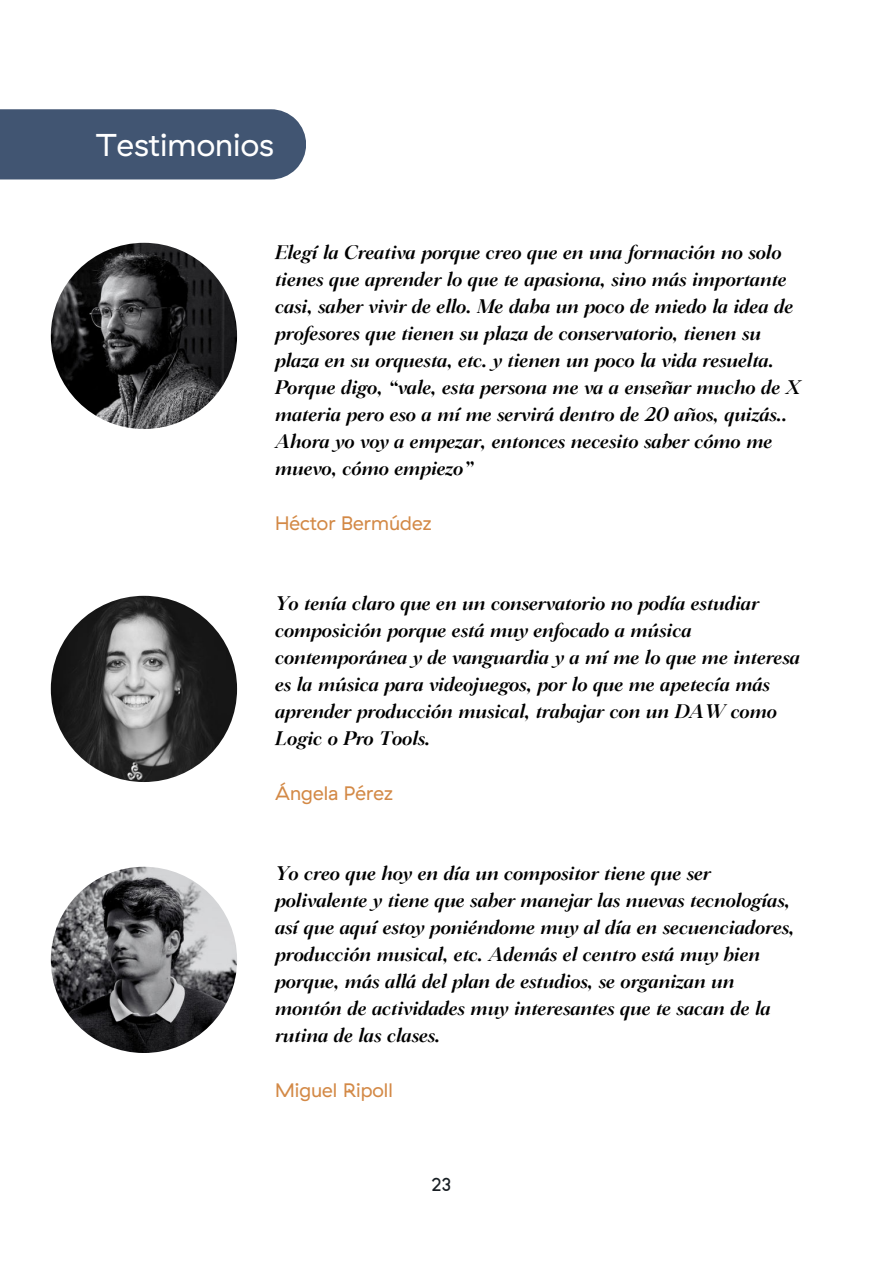
<style>
.page{position:relative;width:893px;height:1264px;background:#fff}
.page>*{position:absolute;margin:0;border:0;box-sizing:border-box;transform-origin:0 0}
.t1{font:31.5px "GT Haptik";color:#fff}
.t2{font:italic 700 19.5px/27px "Fortescue Display";color:#000}
.t3{font:19.5px "GT Haptik";color:#d38946}
.t4{font:18.9px "GT Haptik";color:#191f24}
</style>
<div class="page">
<div style="left:0;top:109px;width:306px;height:70px;background:#415572"></div>
<img style="left:51px;top:243px;width:186px;height:186px;border-radius:50%">
<img style="left:51px;top:596px;width:186px;height:186px;border-radius:50%">
<img style="left:51px;top:866px;width:186px;height:186px;border-radius:50%">
<h1 class="t1" style="left:96px;top:127px;width:179px">Testimonios</h1>
<p class="t2" style="left:275px;top:239px;width:527px">Elegí la Creativa porque creo que en una formación no solo tienes que aprender lo que te apasiona, sino más importante casi, saber vivir de ello. Me daba un poco de miedo la idea de profesores que tienen su plaza de conservatorio, tienen su plaza en su orquesta, etc. y tienen un poco la vida resuelta.<br>Porque digo, “vale, esta persona me va a enseñar mucho de X materia pero eso a mí me servirá dentro de 20 años, quizás..<br>Ahora yo voy a empezar, entonces necesito saber cómo me muevo, cómo empiezo”</p>
<p class="t3" style="left:275px;top:512px;width:158px">Héctor Bermúdez</p>
<p class="t2" style="left:275px;top:590px;width:526px">Yo tenía claro que en un conservatorio no podía estudiar composición porque está muy enfocado a música contemporánea y de vanguardia y a mí me lo que me interesa es la música para videojuegos, por lo que me apetecía más aprender producción musical, trabajar con un DAW como Logic o Pro Tools.</p>
<p class="t3" style="left:275px;top:782px;width:119px">Ángela Pérez</p>
<p class="t2" style="left:275px;top:860px;width:521px">Yo creo que hoy en día un compositor tiene que ser polivalente y tiene que saber manejar las nuevas tecnologías, así que aquí estoy poniéndome muy al día en secuenciadores, producción musical, etc. Además el centro está muy bien porque, más allá del plan de estudios, se organizan un montón de actividades muy interesantes que te sacan de la rutina de las clases.</p>
<p class="t3" style="left:275px;top:1079px;width:119px">Miguel Ripoll</p>
<p class="t4" style="left:431px;top:1173px;width:22px">23</p>
</div>
